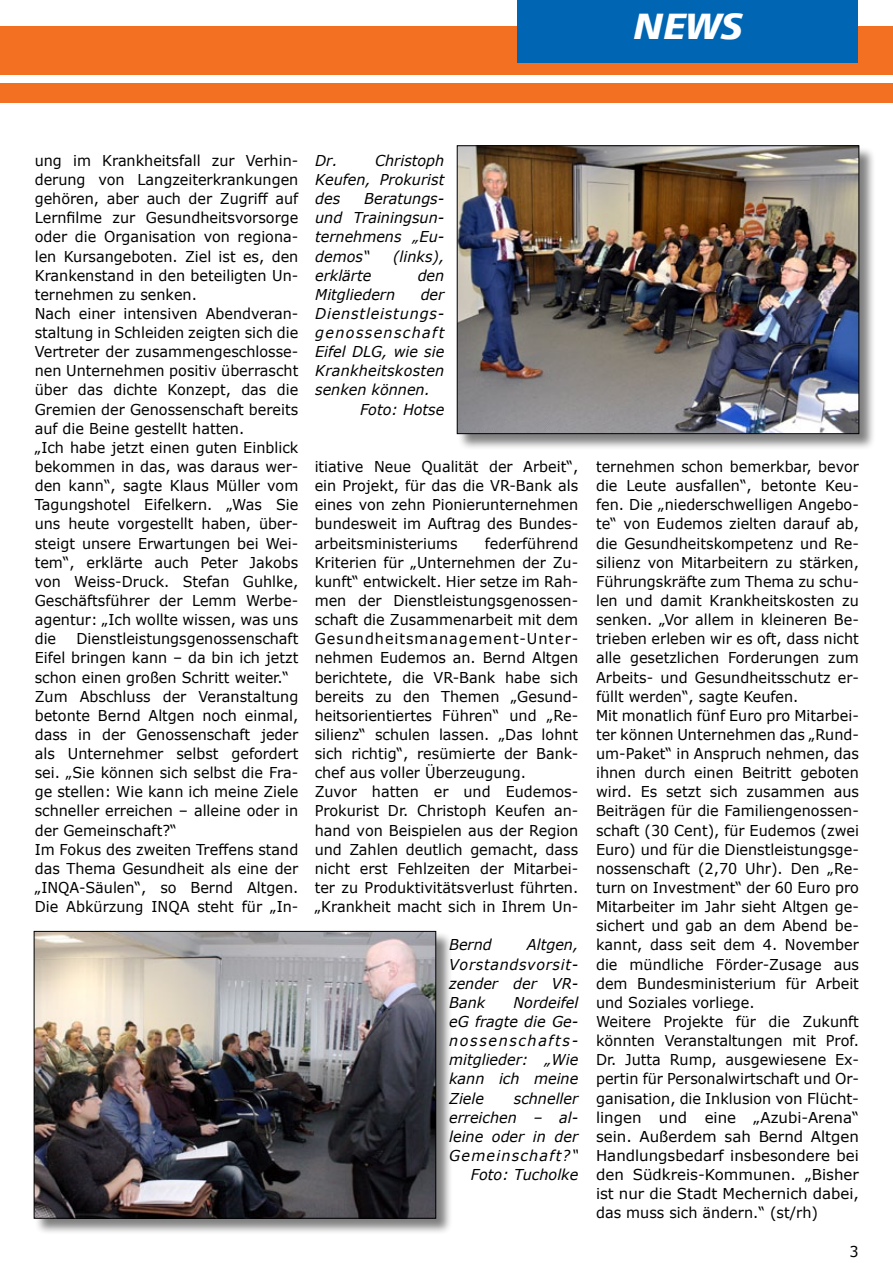
<style>
.page{position:relative;width:893px;height:1263px;background:#fff}
.page>*{position:absolute;margin:0;border:0;box-sizing:border-box;transform-origin:0 0}
.t1{font:italic 700 36px "Frutiger VR";color:#fff}
.t2{font:15px/19.2px "Verdana";color:#000;text-align:justify;scale:.96 1}
.t3{font:italic 15px/19.2px "Verdana";color:#000;text-align:justify;scale:.96 1}
.t4{font:italic 15px "Verdana";letter-spacing:.055em;color:#000;scale:.96 1}
.t5{font:italic 15px "Verdana";letter-spacing:.02em;color:#000;scale:.96 1}
.t6{font:italic 15px "Verdana";letter-spacing:.095em;color:#000;scale:.96 1}
</style>
<div class="page">
<div style="left:0;top:26px;width:893px;height:48px;background:#f36f21"></div>
<div style="left:518px;top:0;width:340px;height:62px;background:#0066b3"></div>
<div style="left:0;top:83px;width:893px;height:20px;background:#f36f21"></div>
<div style="left:34px;top:931px;width:418px;height:304px;background:#000;opacity:.5"></div>
<img style="left:36px;top:933px;width:398px;height:283px">
<div style="left:34px;top:931px;width:402px;height:287px;border:1px solid #000"></div>
<div style="left:457px;top:146px;width:418px;height:304px;background:#000;opacity:.5"></div>
<img style="left:459px;top:148px;width:398px;height:284px">
<div style="left:457px;top:146px;width:402px;height:288px;border:1px solid #000"></div>
<h1 class="t1" style="left:634px;top:5px;width:109px">NEWS</h1>
<p class="t2" style="left:35px;top:151px;width:276px">ung im Krankheitsfall zur Verhin&shy;derung von Langzeiterkrankungen gehören, aber auch der Zugriff auf Lernfilme zur Gesundheitsvorsorge oder die Organisation von regiona&shy;len Kursangeboten. Ziel ist es, den Krankenstand in den beteiligten Un&shy;ternehmen zu senken.</p>
<p class="t2" style="left:35px;top:304px;width:276px">Nach einer intensiven Abendveran&shy;staltung in Schleiden zeigten sich die Vertreter der zusammengeschlosse&shy;nen Unternehmen positiv überrascht über das dichte Konzept, das die Gremien der Genossenschaft bereits auf die Beine gestellt hatten.</p>
<p class="t2" style="left:35px;top:438px;width:276px">„Ich habe jetzt einen guten Einblick bekommen in das, was daraus wer&shy;den kann“, sagte Klaus Müller vom Tagungshotel Eifelkern. „Was Sie uns heute vorgestellt haben, über&shy;steigt unsere Erwartungen bei Wei&shy;tem“, erklärte auch Peter Jakobs von Weiss-Druck. Stefan Guhlke, Geschäftsführer der Lemm Werbe&shy;agentur: „Ich wollte wissen, was uns die</p>
<p class="t2" style="left:35px;top:629px;width:276px;text-indent:42px">Dienstleistungsgenossenschaft Eifel bringen kann – da bin ich jetzt schon einen großen Schritt weiter.“</p>
<p class="t2" style="left:35px;top:686px;width:276px">Zum Abschluss der Veranstaltung betonte Bernd Altgen noch einmal, dass in der Genossenschaft jeder als Unternehmer selbst gefordert sei. „Sie können sich selbst die Fra&shy;ge stellen: Wie kann ich meine Ziele schneller erreichen – alleine oder in der Gemeinschaft?“</p>
<p class="t2" style="left:35px;top:839px;width:276px">Im Fokus des zweiten Treffens stand das Thema Gesundheit als eine der „INQA-Säulen“, so Bernd Altgen.<br>Die Abkürzung INQA steht für „In-</p>
<p class="t3" style="left:315px;top:151px;width:136px;text-indent:60px">Christoph Keufen, Prokurist des</p>
<p class="t3" style="left:315px;top:151px;width:25px">Dr.</p>
<p class="t3" style="left:315px;top:189px;width:136px;text-indent:49px">Beratungs&shy;und Trainingsun&shy;ternehmens „Eu&shy;demos“</p>
<p class="t3" style="left:393px;top:246px;width:55px">(links),</p>
<p class="t3" style="left:315px;top:265px;width:60px">erklärte</p>
<p class="t3" style="left:418px;top:265px;width:29px">den</p>
<p class="t3" style="left:315px;top:285px;width:85px">Mitgliedern</p>
<p class="t3" style="left:421px;top:285px;width:26px">der</p>
<p class="t4" style="left:315px;top:303px;width:136px">Dienstleistungs-</p>
<p class="t6" style="left:315px;top:322px;width:136px">genossenschaft</p>
<p class="t3" style="left:315px;top:342px;width:136px">Eifel DLG, wie sie</p>
<p class="t5" style="left:315px;top:361px;width:136px">Krankheitskosten</p>
<p class="t3" style="left:315px;top:380px;width:121px">senken können.</p>
<p class="t3" style="left:360px;top:399px;width:89px">Foto: Hotse</p>
<p class="t2" style="left:315px;top:457px;width:276px">itiative Neue Qualität der Arbeit“, ein Projekt, für das die VR-Bank als eines von zehn Pionierunternehmen bundesweit im Auftrag des Bundes&shy;arbeitsministeriums</p>
<p class="t2" style="left:315px;top:533px;width:276px;text-indent:170px">federführend Kriterien für „Unternehmen der Zu&shy;kunft“ entwickelt. Hier setze im Rah&shy;men der Dienstleistungsgenossen&shy;schaft die Zusammenarbeit mit dem Gesundheitsmanagement-Unter&shy;nehmen Eudemos an. Bernd Altgen berichtete, die VR-Bank habe sich bereits zu den Themen „Gesund&shy;heitsorientiertes Führen“ und „Re&shy;silienz“ schulen lassen. „Das lohnt sich richtig“, resümierte der Bank&shy;chef aus voller Überzeugung.</p>
<p class="t2" style="left:315px;top:782px;width:276px">Zuvor hatten er und Eudemos-Prokurist Dr. Christoph Keufen an&shy;hand von Beispielen aus der Region und Zahlen deutlich gemacht, dass nicht erst Fehlzeiten der Mitarbei&shy;ter zu Produktivitätsverlust führten. „Krankheit macht sich in Ihrem Un-</p>
<p class="t3" style="left:449px;top:935px;width:136px;text-indent:78px">Altgen, Vorstandsvorsit&shy;zender der VR-Bank</p>
<p class="t3" style="left:449px;top:935px;width:46px">Bernd</p>
<p class="t3" style="left:449px;top:993px;width:136px;text-indent:64px">Nordeifel eG fragte die Ge&shy;nossenschafts&shy;mitglieder: „Wie kann ich meine Ziele</p>
<p class="t3" style="left:449px;top:1088px;width:136px;text-align:right">schneller erreichen – al&shy;leine oder in der<br>Gemeinschaft?“<br>Foto: Tucholke</p>
<p class="t2" style="left:596px;top:457px;width:275px">ternehmen schon bemerkbar, bevor die Leute ausfallen“, betonte Keu&shy;fen. Die „niederschwelligen Angebo&shy;te“ von Eudemos zielten darauf ab, die Gesundheitskompetenz und Re&shy;silienz von Mitarbeitern zu stärken, Führungskräfte zum Thema zu schu&shy;len und damit Krankheitskosten zu senken. „Vor allem in kleineren Be&shy;trieben erleben wir es oft, dass nicht alle gesetzlichen Forderungen zum Arbeits- und Gesundheitsschutz er&shy;füllt werden“, sagte Keufen.</p>
<p class="t2" style="left:596px;top:705px;width:275px">Mit monatlich fünf Euro pro Mitarbei&shy;ter können Unternehmen das „Rund&shy;um-Paket“ in Anspruch nehmen, das ihnen durch einen Beitritt geboten wird. Es setzt sich zusammen aus Beiträgen für die Familiengenossen&shy;schaft (30 Cent), für Eudemos (zwei Euro) und für die Dienstleistungsge&shy;nossenschaft (2,70 Uhr). Den „Re&shy;turn on Investment“ der 60 Euro pro Mitarbeiter im Jahr sieht Altgen ge&shy;sichert und gab an dem Abend be&shy;kannt, dass seit dem 4. November die mündliche Förder-Zusage aus dem Bundesministerium für Arbeit und Soziales vorliege.</p>
<p class="t2" style="left:596px;top:1012px;width:275px">Weitere Projekte für die Zukunft könnten Veranstaltungen mit Prof.<br>Dr. Jutta Rump, ausgewiesene Ex&shy;pertin für Personalwirtschaft und Or&shy;ganisation, die Inklusion von Flücht&shy;lingen und eine „Azubi-Arena“ sein. Außerdem sah Bernd Altgen Handlungsbedarf insbesondere bei den Südkreis-Kommunen. „Bisher ist nur die Stadt Mechernich dabei, das muss sich ändern.“ (st/rh)</p>
<p class="t2" style="left:849px;top:1241px;width:11px">3</p>
</div>
